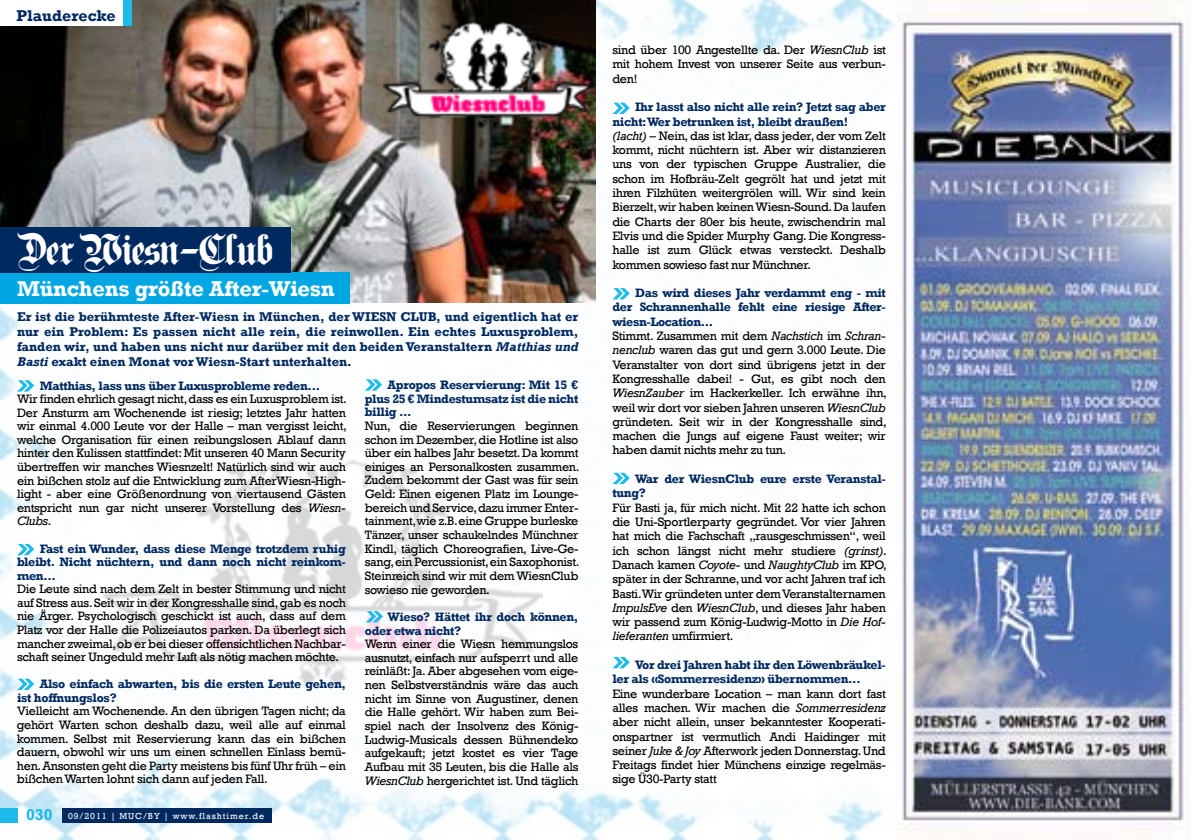
<style>
.page{position:relative;width:1191px;height:840px;background:#fff}
.page>*{position:absolute;margin:0;border:0;box-sizing:border-box;transform-origin:0 0}
.t1{font:38px "Plain Germanica";letter-spacing:-.02em;color:#fff}
.t2{font:700 22px "Rockwell";letter-spacing:-.01em;color:#fff}
.t3{font:700 16px "Rockwell";color:#002960}
.t4{font:700 13px/15px "Rockwell";color:#002960;text-align:justify}
.t5{font:12.4px/13.6px "Rockwell";letter-spacing:-.025em;color:#000;text-align:justify}
.t6{font:700 12.4px/13.6px "Rockwell";letter-spacing:-.025em;color:#002960}
.t7{font:9px "Rockwell";letter-spacing:.1em;color:#fff}
.s1{font-style:italic}
.s2{font-weight:700;font-size:16px;color:#1dbbea}
.s3{font-weight:700;color:#002960}
</style>
<div class="page">
<img style="left:0;top:0;width:894px;height:839px">
<img style="left:102px;top:458px;width:440px;height:228px">
<img style="left:0;top:0;width:595px;height:302px">
<div style="left:0;top:0;width:126px;height:26px;background:#fff"></div>
<div style="left:124px;top:0;width:8px;height:26px;background:#1dbbea"></div>
<div style="left:0;top:272px;width:350px;height:31px;background:#00a7e3"></div>
<div style="left:0;top:227px;width:291px;height:45px;background:#002960"></div>
<svg style="left:17px;top:380px;width:17px;height:11px"></svg>
<svg style="left:17px;top:543px;width:17px;height:12px"></svg>
<svg style="left:17px;top:678px;width:17px;height:11px"></svg>
<svg style="left:365px;top:379px;width:17px;height:11px"></svg>
<svg style="left:612px;top:103px;width:18px;height:11px"></svg>
<svg style="left:612px;top:288px;width:18px;height:11px"></svg>
<svg style="left:612px;top:656px;width:18px;height:12px"></svg>
<svg style="left:612px;top:472px;width:18px;height:12px"></svg>
<svg style="left:366px;top:610px;width:17px;height:12px"></svg>
<img style="left:383px;top:20px;width:209px;height:109px">
<img style="left:896px;top:13px;width:288px;height:817px">
<div style="left:0;top:808px;width:17px;height:14px;background:#1dbbea"></div>
<div style="left:62px;top:808px;width:210px;height:14px;background:#002960"></div>
<p class="t3" style="left:16px;top:6px;width:100px">Plauderecke</p>
<h1 class="t1" style="left:17px;top:231px;width:257px">DerWiesn-Club</h1>
<h2 class="t2" style="left:17px;top:275px;width:319px">Münchens größte After-Wiesn</h2>
<p class="t4" style="left:17px;top:309px;width:563px;text-indent:419px">, und eigentlich hat er nur ein Problem: Es passen nicht alle rein, die reinwollen. Ein echtes Luxusproblem, fanden wir, und haben uns nicht nur darüber mit den beiden Veranstaltern <span class="s1">Matthias und Basti</span> exakt einen Monat vor Wiesn-Start unterhalten.</p>
<p class="t4" style="left:17px;top:309px;width:345px">Er ist die berühmteste After-Wiesn in München, der WIESN</p>
<p class="t4" style="left:400px;top:309px;width:10px">CLUB</p>
<p class="t6" style="left:40px;top:378px;width:282px">Matthias, lass uns über Luxusprobleme reden...</p>
<p class="t5" style="left:17px;top:392px;width:331px">Wir finden ehrlich gesagt nicht, dass es ein Luxusproblem ist.<br>Der Ansturm am Wochenende ist riesig; letztes Jahr hatten wir einmal 4.000 Leute vor der Halle – man vergisst leicht, welche Organisation für einen reibungslosen Ablauf dann hinter den Kulissen stattfindet: Mit unseren 40 Mann Security übertreffen wir manches Wiesnzelt! Natürlich sind wir auch ein bißchen stolz auf die Entwicklung zum AfterWiesn-High&shy;light - aber eine Größenordnung von viertausend Gästen entspricht nun gar nicht unserer Vorstellung des <span class="s1">Wiesn-Clubs</span>.</p>
<p class="t6" style="left:17px;top:541px;width:330px;text-align:justify;text-indent:23px">Fast ein Wunder, dass diese Menge trotzdem ruhig bleibt. Nicht nüchtern, und dann noch nicht reinkom&shy;men...</p>
<p class="t5" style="left:17px;top:582px;width:330px">Die Leute sind nach dem Zelt in bester Stimmung und nicht auf Stress aus. Seit wir in der Kongresshalle sind, gab es noch nie Ärger. Psychologisch geschickt ist auch, dass auf dem Platz vor der Halle die Polizeiautos parken. Da überlegt sich mancher zweimal, ob er bei dieser offensichtlichen Nachbar&shy;schaft seiner Ungeduld mehr Luft als nötig machen möchte.</p>
<p class="t6" style="left:17px;top:677px;width:330px">Also einfach abwarten, bis die ersten Leute gehen, ist hoffnungslos?</p>
<p class="t5" style="left:17px;top:704px;width:330px">Vielleicht am Wochenende. An den übrigen Tagen nicht; da gehört Warten schon deshalb dazu, weil alle auf einmal kommen. Selbst mit Reservierung kann das ein bißchen dauern, obwohl wir uns um einen schnellen Einlass bemü&shy;hen. Ansonsten geht die Party meistens bis fünf Uhr früh – ein bißchen Warten lohnt sich dann auf jeden Fall.</p>
<p class="t7" style="left:26px;top:810px;width:240px"><span class="s2">030</span> 09/2011 | MUC/BY | www.flashtimer.de</p>
<p class="t6" style="left:365px;top:378px;width:215px;text-align:justify">Apropos Reservierung: Mit 15 € plus 25 € Mindestumsatz ist die nicht billig ...</p>
<p class="t5" style="left:365px;top:419px;width:216px">Nun, die Reservierungen beginnen schon im Dezember, die Hotline ist also über ein halbes Jahr besetzt. Da kommt einiges an Personalkosten zusammen.<br>Zudem bekommt der Gast was für sein Geld: Einen eigenen Platz im Lounge&shy;bereich und Service, dazu immer Enter&shy;tainment, wie z.B. eine Gruppe burleske Tänzer, unser schaukelndes Münchner Kindl, täglich Choreografien, Live-Ge&shy;sang, ein Percussionist, ein Saxophonist.<br>Steinreich sind wir mit dem WiesnClub sowieso nie geworden.</p>
<p class="t6" style="left:365px;top:609px;width:19px">W</p>
<p class="t6" style="left:365px;top:609px;width:215px;text-indent:35px">ieso? Hättet ihr doch können, oder etwa nicht?</p>
<p class="t5" style="left:365px;top:637px;width:215px">Wenn einer die Wiesn hemmungslos ausnutzt, einfach nur aufsperrt und alle reinläßt: Ja. Aber abgesehen vom eige&shy;nen Selbstverständnis wäre das auch nicht im Sinne von Augustiner, denen die Halle gehört. Wir haben zum Bei&shy;spiel nach der Insolvenz des König-Ludwig-Musicals dessen Bühnendeko aufgekauft; jetzt kostet es vier Tage Aufbau mit 35 Leuten, bis die Halle als <span class="s1">WiesnClub</span> hergerichtet ist. Und täglich</p>
<p class="t5" style="left:612px;top:43px;width:275px;line-height:14.2px">sind über 100 Angestellte da. Der <span class="s1">WiesnClub</span> ist mit hohem Invest von unserer Seite aus verbun&shy;den!</p>
<p class="t5" style="left:612px;top:100px;width:275px;line-height:14.2px;text-align:left"><span class="s3">Ihr lasst also nicht alle rein? Jetzt sag aber nicht: Wer betrunken ist, bleibt draußen!<br></span><span class="s1">(lacht)</span> – Nein, das ist klar, dass jeder, der vom Zelt kommt, nicht nüchtern ist. Aber wir distanzieren uns von der typischen Gruppe Australier, die schon im Hofbräu-Zelt gegrölt hat und jetzt mit ihren Filzhüten weitergrölen will. Wir sind kein Bierzelt, wir haben keinen Wiesn-Sound. Da laufen die Charts der 80er bis heute, zwischendrin mal Elvis und die Spider Murphy Gang. Die Kongress&shy;halle ist zum Glück etwas versteckt. Deshalb kommen sowieso fast nur Münchner.</p>
<p class="t6" style="left:612px;top:286px;width:18px">D</p>
<p class="t5" style="left:612px;top:286px;width:276px;line-height:14.2px;text-align:left;text-indent:32px"><span class="s3">as wird dieses Jahr verdammt eng - mit der Schrannenhalle fehlt eine riesige After&shy;wiesn-Location...<br></span>Stimmt. Zusammen mit dem <span class="s1">Nachstich</span> im <span class="s1">Schran&shy;nenclub</span> waren das gut und gern 3.000 Leute. Die Veranstalter von dort sind übrigens jetzt in der Kongresshalle dabei! - Gut, es gibt noch den <span class="s1">WiesnZauber</span> im Hackerkeller. Ich erwähne ihn, weil wir dort vor sieben Jahren unseren <span class="s1">WiesnClub </span>gründeten. Seit wir in der Kongresshalle sind, machen die Jungs auf eigene Faust weiter; wir haben damit nichts mehr zu tun.</p>
<p class="t6" style="left:612px;top:472px;width:19px">W</p>
<p class="t6" style="left:612px;top:471px;width:275px;line-height:14.2px;text-indent:33px">ar der WiesnClub eure erste Veranstal&shy;tung?</p>
<p class="t5" style="left:612px;top:500px;width:276px;line-height:14.2px">Für Basti ja, für mich nicht. Mit 22 hatte ich schon die Uni-Sportlerparty gegründet. Vor vier Jahren hat mich die Fachschaft „rausgeschmissen“, weil ich schon längst nicht mehr studiere <span class="s1">(grinst)</span>.<br>Danach kamen <span class="s1">Coyote-</span> und <span class="s1">NaughtyClub</span> im KPO, später in der Schranne, und vor acht Jahren traf ich Basti.Wir gründeten unter dem Veranstalternamen <span class="s1">ImpulsEve</span> den <span class="s1">WiesnClub</span>, und dieses Jahr haben wir passend zum König-Ludwig-Motto in <span class="s1">Die Hof&shy;lieferanten</span> umfirmiert.</p>
<p class="t6" style="left:612px;top:657px;width:275px;line-height:14.2px;text-indent:23px">Vor drei Jahren habt ihr den Löwenbräukel&shy;ler als «Sommerresidenz» übernommen...</p>
<p class="t5" style="left:612px;top:686px;width:275px;line-height:14.2px">Eine wunderbare Location – man kann dort fast alles machen. Wir machen die <span class="s1">Sommerresidenz </span>aber nicht allein, unser bekanntester Kooperati&shy;onspartner ist vermutlich Andi Haidinger mit seiner <span class="s1">Juke &amp; Joy</span> Afterwork jeden Donnerstag. Und Freitags findet hier Münchens einzige regelmäs&shy;sige Ü30-Party statt</p>
</div>
